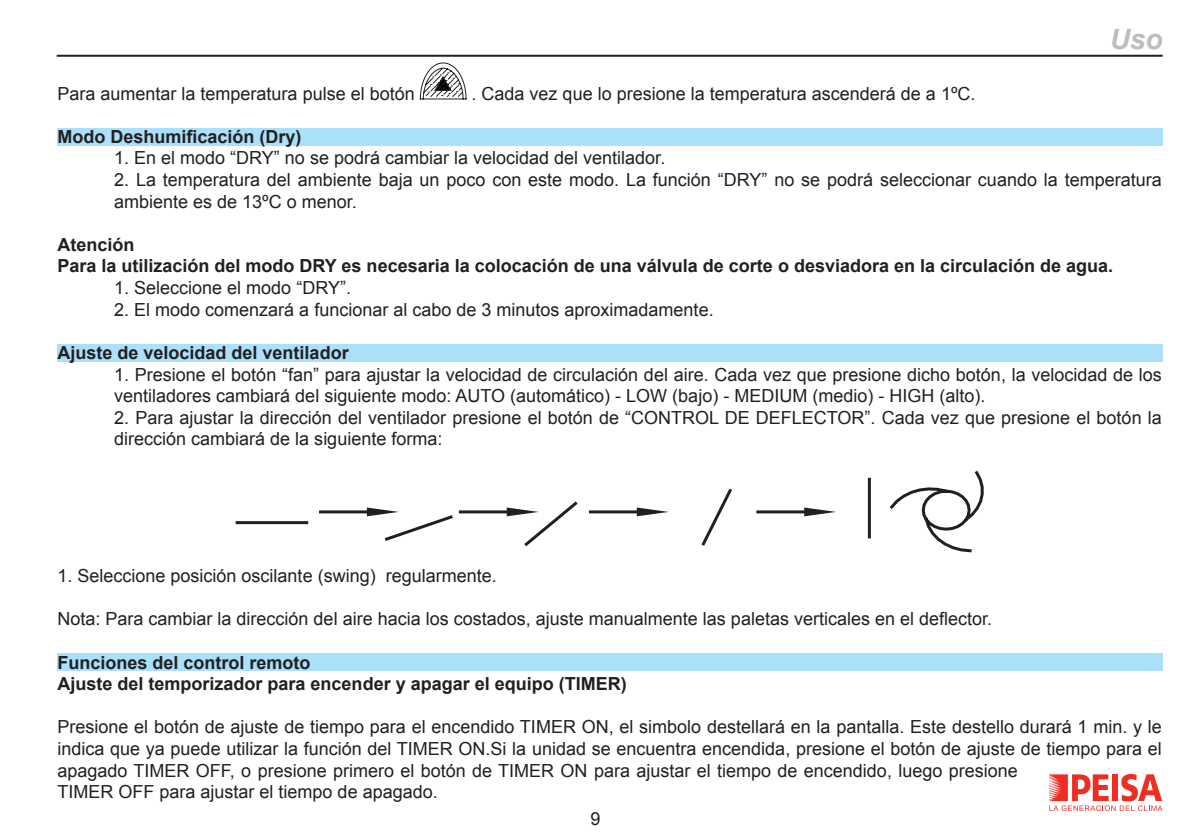
<style>
.page{position:relative;width:1191px;height:840px;background:#fff}
.page>*{position:absolute;margin:0;border:0;box-sizing:border-box;transform-origin:0 0}
.t1{font:italic 700 28px "Arial";color:#bcbdc0}
.t2{font:18px/21.6px "Arial";color:#231f20}
.t3{font:700 18px/21.6px "Arial";color:#231f20}
</style>
<div class="page">
<svg style="left:1049px;top:774px;width:113px;height:36px"></svg>
<div style="left:57px;top:652px;width:1105px;height:18px;background:#aae0f9"></div>
<div style="left:57px;top:343px;width:1105px;height:18px;background:#aae0f9"></div>
<div style="left:57px;top:128px;width:1105px;height:18px;background:#aae0f9"></div>
<hr style="left:57px;top:55px;width:1105px;height:2px;background:#231f20">
<svg style="left:420px;top:62px;width:46px;height:37px"></svg>
<svg style="left:236px;top:488px;width:496px;height:59px"></svg>
<svg style="left:367px;top:507px;width:32px;height:9px"></svg>
<hr style="left:320px;top:510px;width:47px;height:3px;background:#231f20">
<svg style="left:507px;top:507px;width:31px;height:9px"></svg>
<hr style="left:460px;top:510px;width:47px;height:3px;background:#231f20">
<svg style="left:637px;top:507px;width:31px;height:9px"></svg>
<hr style="left:590px;top:510px;width:47px;height:3px;background:#231f20">
<svg style="left:756px;top:470px;width:227px;height:82px"></svg>
<h1 class="t1" style="left:1109px;top:21px;width:54px">Uso</h1>
<p class="t2" style="left:57px;top:82px;width:359px">Para aumentar la temperatura pulse el botón</p>
<p class="t2" style="left:471px;top:82px;width:505px">. Cada vez que lo presione la temperatura ascenderá de a 1ºC.</p>
<p class="t3" style="left:57px;top:126px;width:246px">Modo Deshumificación (Dry)</p>
<p class="t2" style="left:114px;top:147px;width:552px">1. En el modo “DRY” no se podrá cambiar la velocidad del ventilador.</p>
<p class="t2" style="left:114px;top:169px;width:1049px">2. La temperatura del ambiente baja un poco con este modo. La función “DRY” no se podrá seleccionar cuando la temperatura ambiente es de 13ºC o menor.</p>
<p class="t3" style="left:57px;top:234px;width:1057px">Atención<br>Para la utilización del modo DRY es necesaria la colocación de una válvula de corte o desviadora en la circulación de agua.</p>
<p class="t2" style="left:114px;top:277px;width:238px">1. Seleccione el modo “DRY”.</p>
<p class="t2" style="left:114px;top:298px;width:601px">2. El modo comenzará a funcionar al cabo de 3 minutos aproximadamente.</p>
<p class="t3" style="left:57px;top:342px;width:293px">Ajuste de velocidad del ventilador</p>
<p class="t2" style="left:114px;top:363px;width:1049px">1. Presione el botón “fan” para ajustar la velocidad de circulación del aire. Cada vez que presione dicho botón, la velocidad de los ventiladores cambiará del siguiente modo: AUTO (automático) - LOW (bajo) - MEDIUM (medio) - HIGH (alto).</p>
<p class="t2" style="left:114px;top:406px;width:1049px">2. Para ajustar la dirección del ventilador presione el botón de “CONTROL DE DEFLECTOR”. Cada vez que presione el botón la dirección cambiará de la siguiente forma:</p>
<p class="t2" style="left:57px;top:564px;width:441px">1. Seleccione posición oscilante (swing) regularmente.</p>
<p class="t2" style="left:57px;top:608px;width:936px">Nota: Para cambiar la dirección del aire hacia los costados, ajuste manualmente las paletas verticales en el deflector.</p>
<p class="t3" style="left:57px;top:651px;width:571px">Funciones del control remoto<br>Ajuste del temporizador para encender y apagar el equipo (TIMER)</p>
<p class="t2" style="left:57px;top:716px;width:1105px">Presione el botón de ajuste de tiempo para el encendido TIMER ON, el simbolo destellará en la pantalla. Este destello durará 1 min. y le indica que ya puede utilizar la función del TIMER ON.Si la unidad se encuentra encendida, presione el botón de ajuste de tiempo para el apagado TIMER OFF, o presione primero el botón de TIMER ON para ajustar el tiempo de encendido, luego presione<br>TIMER OFF para ajustar el tiempo de apagado.</p>
<p class="t2" style="left:590px;top:807px;width:12px">9</p>
</div>
